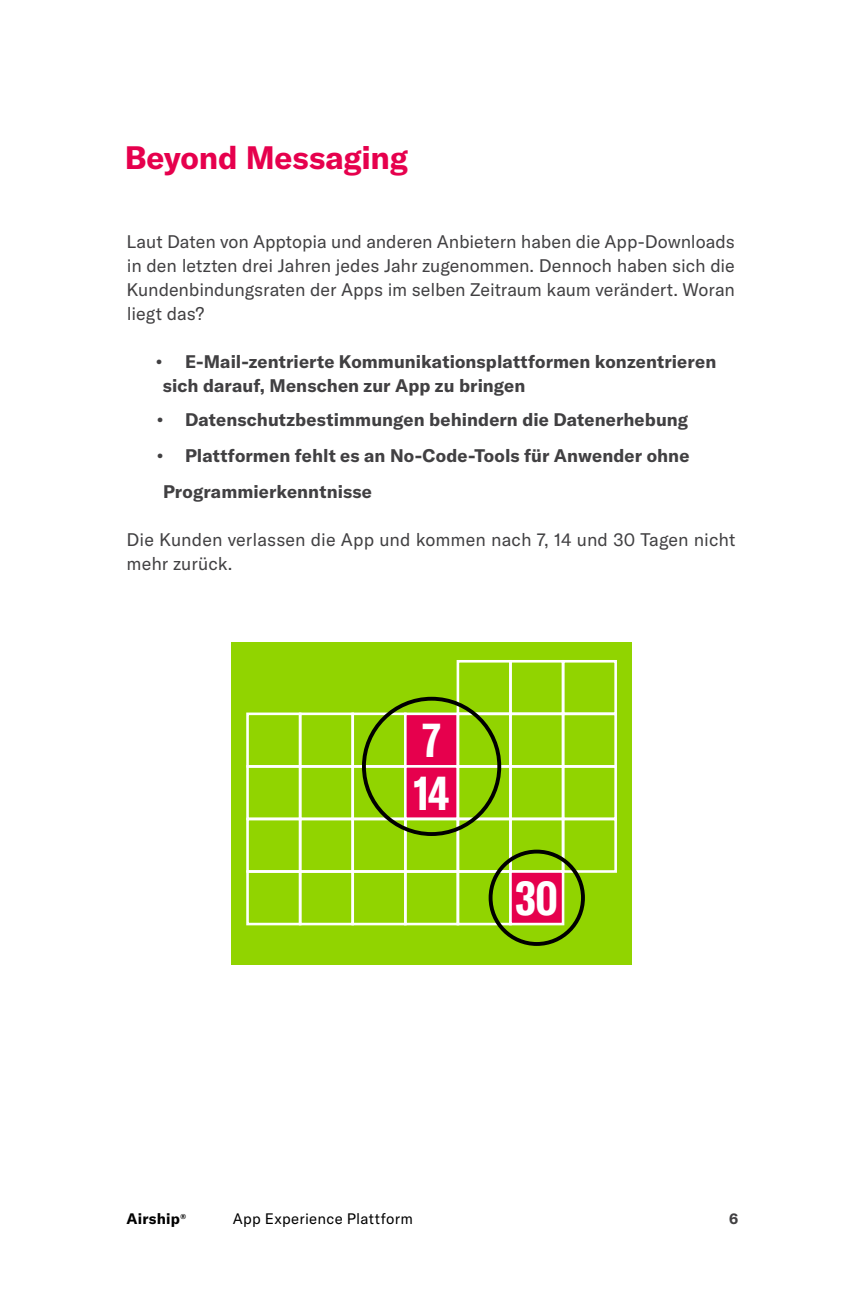
<style>
.page{position:relative;width:864px;height:1296px;background:#fff}
.page>*{position:absolute;margin:0;border:0;box-sizing:border-box;transform-origin:0 0}
.t1{font:700 extra-condensed 48px/52.6px "GT America";color:#fff}
.t2{font:700 32px "GT America";letter-spacing:-.005em;color:#e6004d}
.t3{font:18px/24px "GT America";color:#414042;text-align:justify}
.t4{font:700 18px/24px "GT America";letter-spacing:.005em;color:#414042}
.t5{font:15px "GT America";letter-spacing:.015em;color:#000}
.t6{font:700 15px "GT America";letter-spacing:.015em;color:#000}
.t7{font:700 15px "GT America";color:#414042}
</style>
<div class="page">
<div style="left:231px;top:643px;width:400px;height:322px;background:#91d400"></div>
<div style="left:457px;top:660px;width:55px;height:55px;border:3px solid #fff"></div>
<div style="left:509px;top:660px;width:55px;height:55px;border:3px solid #fff"></div>
<div style="left:562px;top:660px;width:55px;height:55px;border:3px solid #fff"></div>
<div style="left:246px;top:713px;width:55px;height:55px;border:3px solid #fff"></div>
<div style="left:299px;top:713px;width:55px;height:55px;border:3px solid #fff"></div>
<div style="left:351px;top:713px;width:56px;height:55px;border:3px solid #fff"></div>
<div style="left:405px;top:714px;width:53px;height:52px;background:#e6004d"></div>
<div style="left:404px;top:713px;width:55px;height:55px;border:3px solid #fff"></div>
<div style="left:457px;top:713px;width:55px;height:55px;border:3px solid #fff"></div>
<div style="left:509px;top:713px;width:55px;height:55px;border:3px solid #fff"></div>
<div style="left:562px;top:713px;width:55px;height:55px;border:3px solid #fff"></div>
<div style="left:246px;top:765px;width:55px;height:55px;border:3px solid #fff"></div>
<div style="left:299px;top:765px;width:55px;height:55px;border:3px solid #fff"></div>
<div style="left:351px;top:765px;width:56px;height:55px;border:3px solid #fff"></div>
<div style="left:405px;top:766px;width:53px;height:53px;background:#e6004d"></div>
<div style="left:404px;top:765px;width:55px;height:55px;border:3px solid #fff"></div>
<div style="left:457px;top:765px;width:55px;height:55px;border:3px solid #fff"></div>
<div style="left:509px;top:765px;width:55px;height:55px;border:3px solid #fff"></div>
<div style="left:562px;top:765px;width:55px;height:55px;border:3px solid #fff"></div>
<div style="left:246px;top:818px;width:55px;height:55px;border:3px solid #fff"></div>
<div style="left:299px;top:818px;width:55px;height:55px;border:3px solid #fff"></div>
<div style="left:351px;top:818px;width:56px;height:55px;border:3px solid #fff"></div>
<div style="left:404px;top:818px;width:55px;height:55px;border:3px solid #fff"></div>
<div style="left:457px;top:818px;width:55px;height:55px;border:3px solid #fff"></div>
<div style="left:509px;top:818px;width:55px;height:55px;border:3px solid #fff"></div>
<div style="left:562px;top:818px;width:55px;height:55px;border:3px solid #fff"></div>
<div style="left:246px;top:870px;width:55px;height:55px;border:3px solid #fff"></div>
<div style="left:299px;top:870px;width:55px;height:55px;border:3px solid #fff"></div>
<div style="left:351px;top:870px;width:56px;height:55px;border:3px solid #fff"></div>
<div style="left:404px;top:870px;width:55px;height:55px;border:3px solid #fff"></div>
<div style="left:457px;top:870px;width:55px;height:55px;border:3px solid #fff"></div>
<div style="left:510px;top:872px;width:53px;height:52px;background:#e6004d"></div>
<div style="left:509px;top:870px;width:55px;height:55px;border:3px solid #fff"></div>
<div style="left:362px;top:697px;width:139px;height:139px;border:4px solid #000;border-radius:50%"></div>
<div style="left:489px;top:850px;width:96px;height:96px;border:4px solid #000;border-radius:50%"></div>
<h2 class="t2" style="left:125px;top:138px;width:285px">Beyond Messaging</h2>
<p class="t3" style="left:127px;top:230px;width:610px">Laut Daten von Apptopia und anderen Anbietern haben die App-Downloads in den letzten drei Jahren jedes Jahr zugenommen. Dennoch haben sich die Kundenbindungsraten der Apps im selben Zeitraum kaum verändert. Woran liegt das?</p>
<p class="t4" style="left:163px;top:349px;width:555px;text-indent:-7px">• E-Mail-zentrierte Kommunikationsplattformen konzentrieren sich darauf, Menschen zur App zu bringen</p>
<p class="t4" style="left:157px;top:407px;width:533px">• Datenschutzbestimmungen behindern die Datenerhebung</p>
<p class="t4" style="left:163px;top:437px;width:528px;line-height:36px;text-indent:-6px">• Plattformen fehlt es an No-Code-Tools für Anwender ohne<br>Programmierkenntnisse</p>
<p class="t3" style="left:127px;top:528px;width:610px">Die Kunden verlassen die App und kommen nach 7, 14 und 30 Tagen nicht mehr zurück.</p>
<h1 class="t1" style="left:414px;top:714px;width:37px">7<br>14</h1>
<h1 class="t1" style="left:516px;top:872px;width:44px">30</h1>
<p class="t6" style="left:127px;top:1209px;width:61px">Airship<sup>®</sup></p>
<p class="t5" style="left:233px;top:1210px;width:182px">App Experience Plattform</p>
<p class="t7" style="left:729px;top:1209px;width:11px">6</p>
</div>
